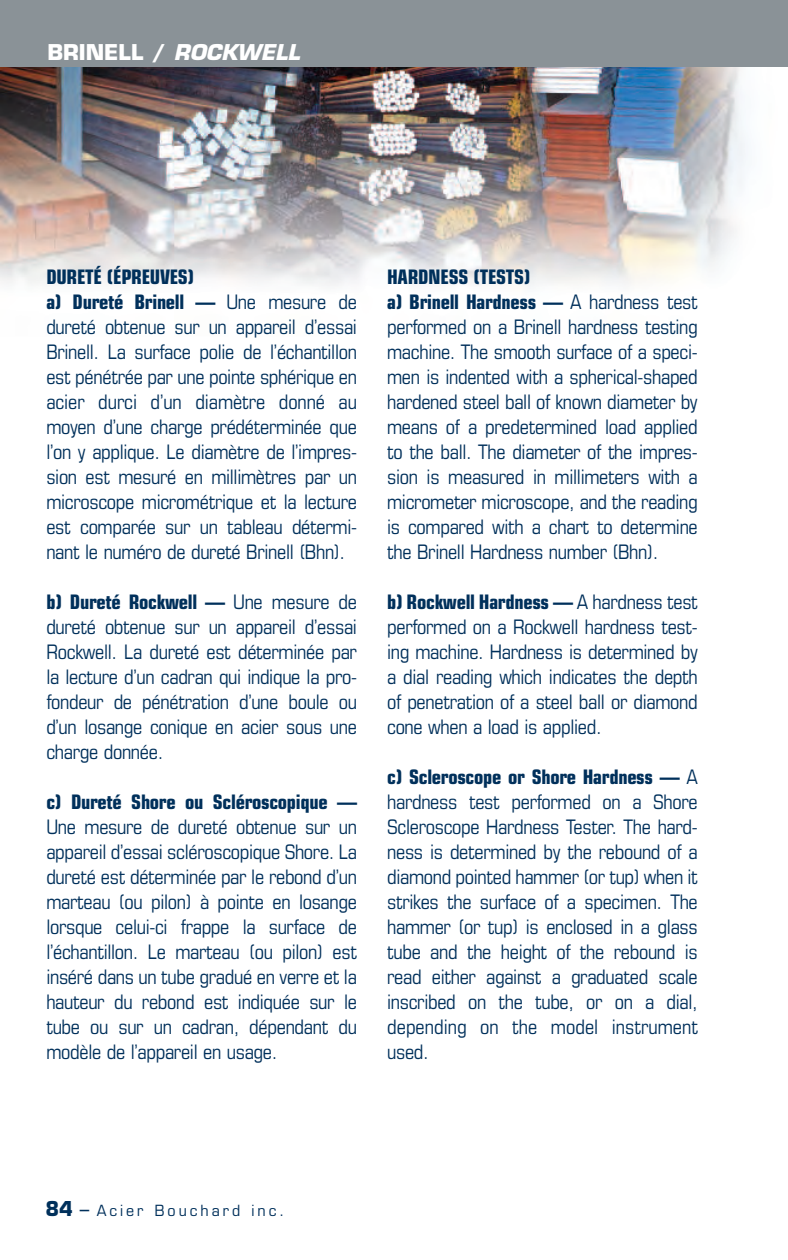
<style>
.page{position:relative;width:788px;height:1260px;background:#fff}
.page>*{position:absolute;margin:0;border:0;box-sizing:border-box;transform-origin:0 0}
.t1{font:700 21.25px "Eurostile";color:#fff}
.t2{font:condensed 20px/25px "Eurostile";letter-spacing:-.015em;color:#00305b;text-align:justify}
.t3{font:700 condensed 20px "Eurostile";letter-spacing:-.015em;color:#00305b}
.t4{font:15px "Eurostile";letter-spacing:.205em;color:#00305b;scale:.95 1}
.s1{font-style:italic}
.s2{font-weight:700}
.s3{font-weight:700;font-size:20px}
.s4{font-size:20px}
</style>
<div class="page">
<img style="left:0;top:68px;width:748px;height:219px">
<div style="left:0;top:0;width:788px;height:68px;background:#8a9297"></div>
<p class="t1" style="left:47px;top:44px;width:254px">BRINELL / <span class="s1">ROCKWELL</span></p>
<p class="t2" style="left:46px;top:267px;width:312px;text-align:left"><span class="s2">DURETÉ (ÉPREUVES)<br>a) Dureté Brinell —</span> Une mesure de dureté obtenue sur un appareil d’essai Brinell. La surface polie de l’échantillon est pénétrée par une pointe sphérique en acier durci d’un diamètre donné au moyen d’une charge prédéterminée que l’on y applique. Le diamètre de l’impres&shy;sion est mesuré en millimètres par un microscope micrométrique et la lecture est comparée sur un tableau détermi&shy;nant le numéro de dureté Brinell (Bhn).</p>
<p class="t2" style="left:46px;top:592px;width:312px"><span class="s2">b) Dureté Rockwell —</span> Une mesure de dureté obtenue sur un appareil d’essai Rockwell. La dureté est déterminée par la lecture d’un cadran qui indique la pro&shy;fondeur de pénétration d’une boule ou d’un losange conique en acier sous une charge donnée.</p>
<p class="t3" style="left:46px;top:795px;width:312px">c) Dureté Shore ou Scléroscopique —</p>
<p class="t2" style="left:46px;top:817px;width:312px">Une mesure de dureté obtenue sur un appareil d’essai scléroscopique Shore. La dureté est déterminée par le rebond d’un marteau (ou pilon) à pointe en losange lorsque celui-ci frappe la surface de l’échantillon. Le marteau (ou pilon) est inséré dans un tube gradué en verre et la hauteur du rebond est indiquée sur le tube ou sur un cadran, dépendant du modèle de l’appareil en usage.</p>
<p class="t2" style="left:387px;top:267px;width:312px;text-align:left"><span class="s2">HARDNESS (TESTS)<br>a) Brinell Hardness —</span> A hardness test performed on a Brinell hardness testing machine. The smooth surface of a speci&shy;men is indented with a spherical-shaped hardened steel ball of known diameter by means of a predetermined load applied to the ball. The diameter of the impres&shy;sion is measured in millimeters with a micrometer microscope, and the reading is compared with a chart to determine the Brinell Hardness number (Bhn).</p>
<p class="t2" style="left:387px;top:592px;width:312px"><span class="s2">b) Rockwell Hardness —</span> A hardness test performed on a Rockwell hardness test&shy;ing machine. Hardness is determined by a dial reading which indicates the depth of penetration of a steel ball or diamond cone when a load is applied.</p>
<p class="t2" style="left:387px;top:767px;width:312px"><span class="s2">c) Scleroscope or Shore Hardness —</span> A hardness test performed on a Shore Scleroscope Hardness Tester. The hard&shy;ness is determined by the rebound of a diamond pointed hammer (or tup) when it strikes the surface of a specimen. The hammer (or tup) is enclosed in a glass tube and the height of the rebound is read either against a graduated scale inscribed on the tube, or on a dial, depending on the model instrument used.</p>
<p class="t4" style="left:45px;top:1205px;width:253px"><span class="s3">84</span> <span class="s4">–</span> Acier Bouchard inc.</p>
</div>
